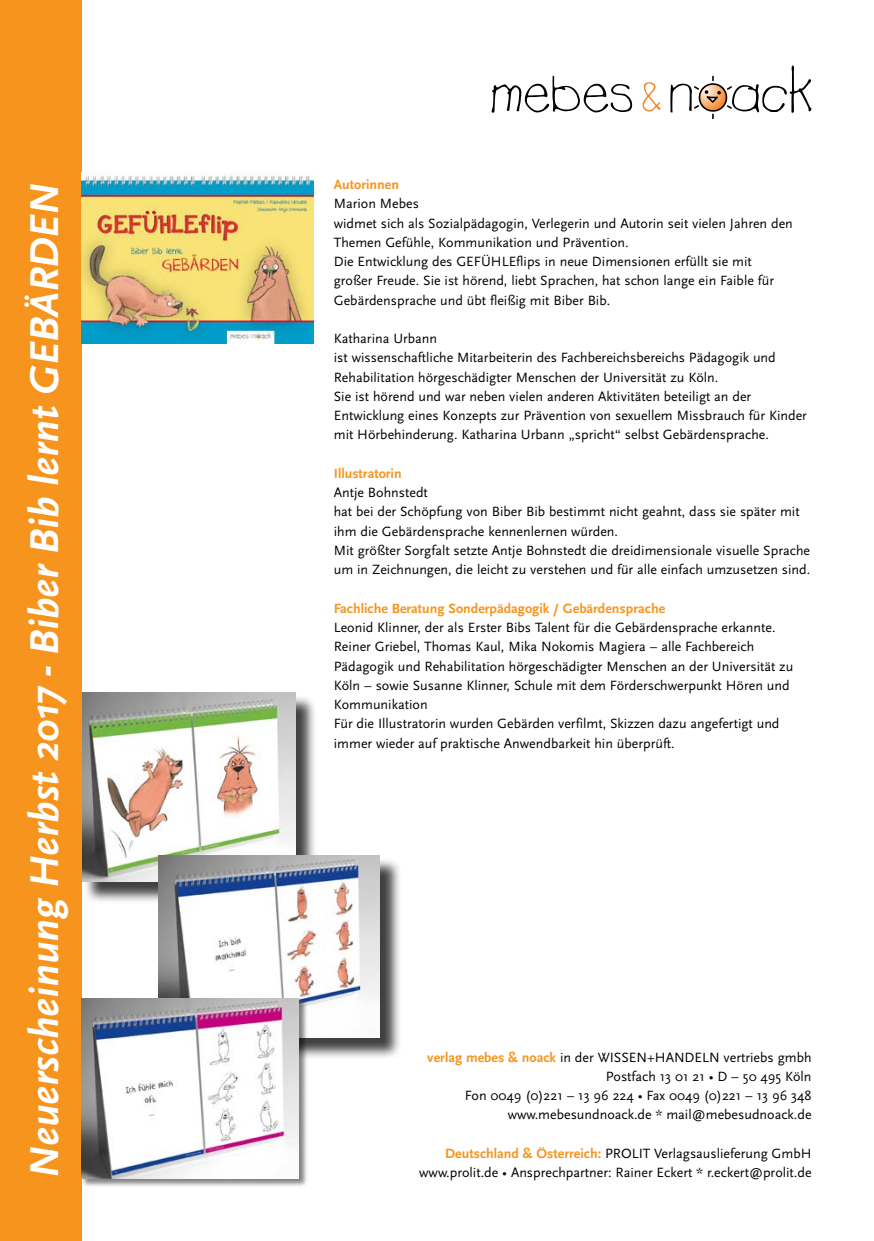
<style>
.page{position:relative;width:874px;height:1241px;background:#fff}
.page>*{position:absolute;margin:0;border:0;box-sizing:border-box;transform-origin:0 0}
.t1{font:italic 700 42px "Scala Sans";color:#fff}
.t2{font:14px/19.2px "Scala Sans";color:#000}
.t3{font:700 14px "Scala Sans";color:#f7941e}
.s1{font-weight:700;color:#f7941e}
</style>
<div class="page">
<svg style="left:642px;top:82px;width:18px;height:29px"></svg>
<svg style="left:670px;top:66px;width:141px;height:53px"></svg>
<svg style="left:491px;top:75px;width:140px;height:38px"></svg>
<div style="left:83px;top:694px;width:234px;height:209px;background:#000;opacity:.75"></div>
<img style="left:81px;top:692px;width:214px;height:189px">
<div style="left:0;top:0;width:81px;height:1240px;background:#f7941e"></div>
<div style="left:161px;top:857px;width:240px;height:203px;background:#000;opacity:.75"></div>
<img style="left:159px;top:854px;width:220px;height:183px">
<img style="left:82px;top:172px;width:231px;height:171px">
<div style="left:81px;top:998px;width:227px;height:189px;background:#000;opacity:.5"></div>
<img style="left:81px;top:997px;width:217px;height:180px">
<h1 class="t1" style="left:22px;top:1177px;width:995px;rotate:-90deg">Neuerscheinung Herbst 2017 - Biber Bib lernt GEBÄRDEN</h1>
<p class="t3" style="left:333px;top:177px;width:67px">Autorinnen</p>
<p class="t2" style="left:333px;top:194px;width:460px">Marion Mebes<br>widmet sich als Sozialpädagogin, Verlegerin und Autorin seit vielen Jahren den Themen Gefühle, Kommunikation und Prävention.<br>Die Entwicklung des GEFÜHLEflips in neue Dimensionen erfüllt sie mit großer Freude. Sie ist hörend, liebt Sprachen, hat schon lange ein Faible für Gebärdensprache und übt fleißig mit Biber Bib.</p>
<p class="t2" style="left:333px;top:329px;width:474px">Katharina Urbann<br>ist wissenschaftliche Mitarbeiterin des Fachbereichsbereichs Pädagogik und Rehabilitation hörgeschädigter Menschen der Universität zu Köln.<br>Sie ist hörend und war neben vielen anderen Aktivitäten beteiligt an der Entwicklung eines Konzepts zur Prävention von sexuellem Missbrauch für Kinder mit Hörbehinderung. Katharina Urbann „spricht“ selbst Gebärdensprache.</p>
<p class="t3" style="left:333px;top:466px;width:69px">Illustratorin</p>
<p class="t2" style="left:333px;top:483px;width:478px">Antje Bohnstedt<br>hat bei der Schöpfung von Biber Bib bestimmt nicht geahnt, dass sie später mit ihm die Gebärdensprache kennenlernen würden.<br>Mit größter Sorgfalt setzte Antje Bohnstedt die dreidimensionale visuelle Sprache um in Zeichnungen, die leicht zu verstehen und für alle einfach umzusetzen sind.</p>
<p class="t3" style="left:333px;top:600px;width:333px">Fachliche Beratung Sonderpädagogik / Gebärdensprache</p>
<p class="t2" style="left:333px;top:618px;width:461px">Leonid Klinner, der als Erster Bibs Talent für die Gebärdensprache erkannte.<br>Reiner Griebel, Thomas Kaul, Mika Nokomis Magiera – alle Fachbereich Pädagogik und Rehabilitation hörgeschädigter Menschen an der Universität zu Köln – sowie Susanne Klinner, Schule mit dem Förderschwerpunkt Hören und Kommunikation<br>Für die Illustratorin wurden Gebärden verfilmt, Skizzen dazu angefertigt und immer wieder auf praktische Anwendbarkeit hin überprüft.</p>
<p class="t2" style="left:427px;top:1047px;width:385px;text-align:right"><span class="s1">verlag mebes &amp; noack</span> in der WISSEN+HANDELN vertriebs gmbh Postfach 13 01 21 • D – 50 495 Köln<br>Fon 0049 (0)221 – 13 96 224 • Fax 0049 (0)221 – 13 96 348 www.mebesundnoack.de * mail@mebesudnoack.de</p>
<p class="t2" style="left:419px;top:1143px;width:393px;text-align:right"><span class="s1">Deutschland &amp; Österreich:</span> PROLIT Verlagsauslieferung GmbH www.prolit.de • Ansprechpartner: Rainer Eckert * r.eckert@prolit.de</p>
</div>
